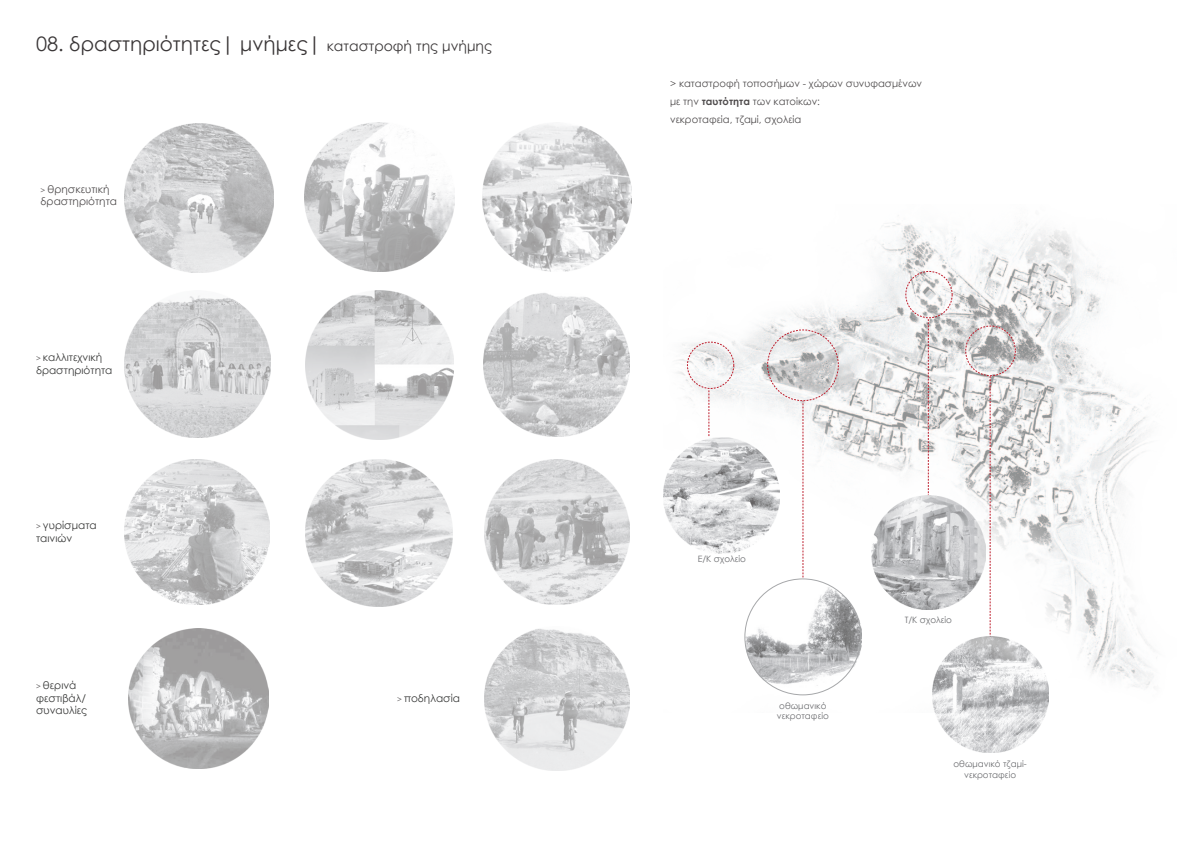
<style>
.page{position:relative;width:1191px;height:842px;background:#fff}
.page>*{position:absolute;margin:0;border:0;box-sizing:border-box;transform-origin:0 0}
.t1{font:20px "Century Gothic";color:#231f20}
.t2{font:10.5px/12.6px "Century Gothic";color:#050605}
.t3{font:10.5px/12.6px "Century Gothic";color:#231f20}
.t4{font:10px/18px "Century Gothic";color:#231f20}
.t5{font:8.8px/10.5px "Century Gothic";color:#6c6d70}
.s1{font-size:14px}
.s2{font-size:7.9px}
.s3{font-size:7.9px;color:#231f20}
.s4{font-weight:700}
</style>
<div class="page">
<img style="left:124px;top:123px;width:149px;height:150px">
<img style="left:305px;top:122px;width:149px;height:150px">
<img style="left:485px;top:629px;width:144px;height:141px">
<img style="left:124px;top:295px;width:147px;height:142px">
<img style="left:484px;top:293px;width:146px;height:144px">
<img style="left:124px;top:459px;width:145px;height:145px">
<img style="left:305px;top:459px;width:147px;height:147px">
<img style="left:484px;top:459px;width:145px;height:145px">
<img style="left:482px;top:124px;width:149px;height:148px">
<img style="left:128px;top:628px;width:141px;height:141px">
<img style="left:305px;top:291px;width:149px;height:148px">
<img style="left:677px;top:215px;width:480px;height:490px">
<div style="left:767px;top:330px;width:71px;height:71px;border:1px dashed #be1d2c;border-radius:50%"></div>
<div style="left:687px;top:342px;width:47px;height:47px;border:1px dashed #be1d2c;border-radius:50%"></div>
<div style="left:965px;top:326px;width:50px;height:50px;border:1px dashed #be1d2c;border-radius:50%"></div>
<svg style="left:708px;top:390px;width:1px;height:46px"></svg>
<svg style="left:802px;top:401px;width:1px;height:176px"></svg>
<svg style="left:989px;top:376px;width:1px;height:260px"></svg>
<svg style="left:928px;top:319px;width:1px;height:176px"></svg>
<div style="left:905px;top:271px;width:47px;height:47px;border:1px dashed #be1d2c;border-radius:50%"></div>
<img style="left:664px;top:437px;width:116px;height:116px">
<img style="left:745px;top:579px;width:116px;height:116px">
<img style="left:871px;top:496px;width:114px;height:113px">
<img style="left:932px;top:637px;width:116px;height:116px">
<h1 class="t1" style="left:36px;top:30px;width:458px">08. δραστηριότητες| μνήμες| <span class="s1">καταστροφή της μνήμης</span></h1>
<p class="t3" style="left:41px;top:183px;width:78px"><span class="s2">&gt;</span> θρησκευτική δραστηριότητα</p>
<p class="t2" style="left:36px;top:351px;width:78px"><span class="s3">&gt;</span> καλλιτεχνική δραστηριότητα</p>
<p class="t2" style="left:36px;top:519px;width:62px"><span class="s3">&gt;</span> γυρίσματα ταινιών</p>
<p class="t2" style="left:36px;top:679px;width:53px"><span class="s3">&gt;</span> θερινά φεστιβάλ/ συναυλίες</p>
<p class="t2" style="left:397px;top:692px;width:64px"><span class="s3">&gt;</span> ποδηλασία</p>
<p class="t4" style="left:670px;top:74px;width:253px">&gt; καταστροφή τοποσήμων - χώρων συνυφασμένων με την <span class="s4">ταυτότητα</span> των κατοίκων:<br>νεκροταφεία, τζαμί, σχολεία</p>
<p class="t5" style="left:697px;top:553px;width:50px">Ε/Κ σχολείο</p>
<p class="t5" style="left:777px;top:700px;width:54px">οθωμανικό νεκροταφείο</p>
<p class="t5" style="left:904px;top:614px;width:49px">Τ/Κ σχολείο</p>
<p class="t5" style="left:953px;top:759px;width:75px;text-align:center">οθωμανικό τζαμί&shy;νεκροταφείο</p>
</div>
